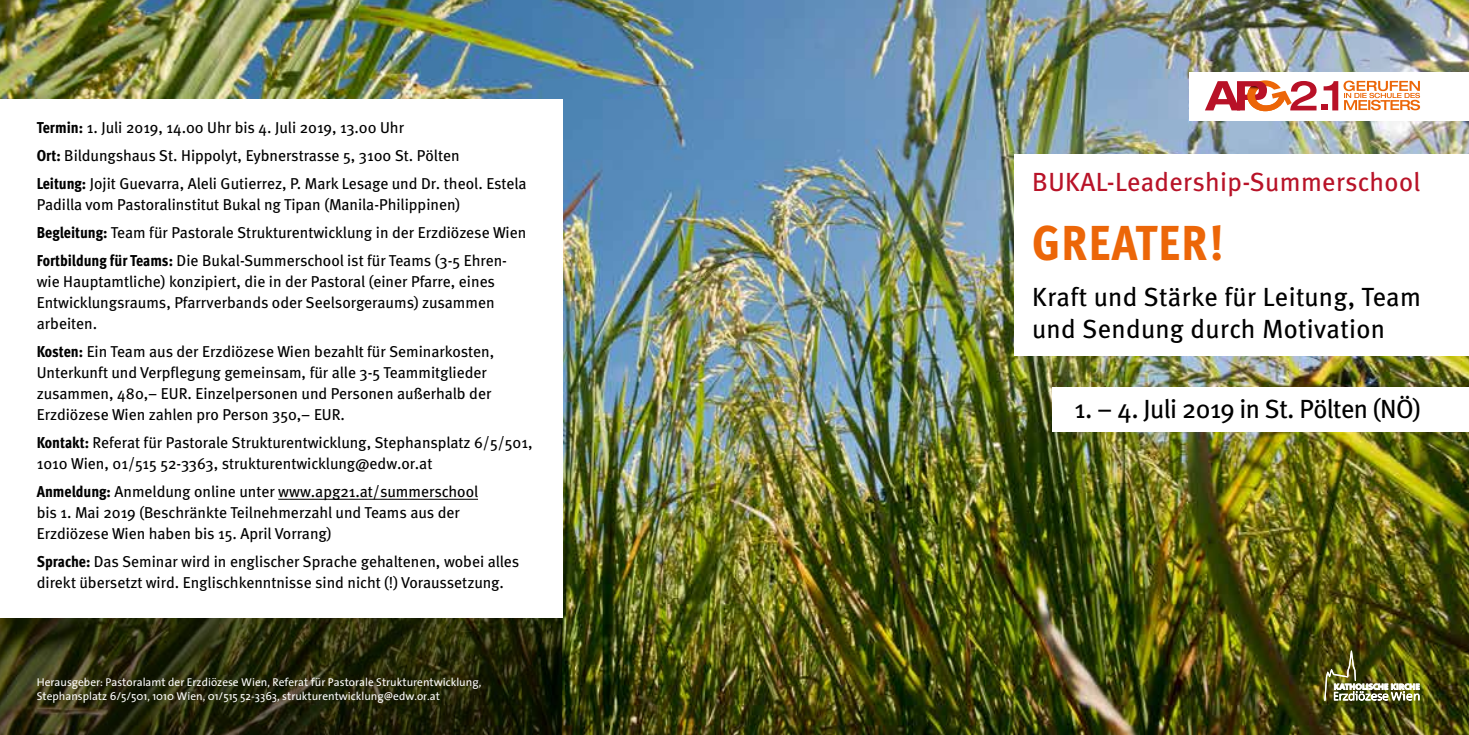
<style>
.page{position:relative;width:1469px;height:735px;background:#fff}
.page>*{position:absolute;margin:0;border:0;box-sizing:border-box;transform-origin:0 0}
.t1{font:800 49px "Meta Cond";letter-spacing:.03em;color:#ec6608}
.t2{font:26.25px/31.5px "Meta";letter-spacing:.01em;color:#000}
.t3{font:26.25px "Meta";letter-spacing:.015em;color:#b81328}
.t4{font:26.25px "Meta";letter-spacing:-.02em;color:#000}
.t5{font:15.75px/21px "Meta";color:#000}
.t6{font:11.38px/13.7px "The Sans";color:#fff}
.s1{font-family:"Meta Cond";font-weight:800}
</style>
<div class="page">
<img style="left:0;top:0;width:1468px;height:734px">
<svg style="left:0;top:618px;width:562px;height:116px"></svg>
<div style="left:1014px;top:154px;width:454px;height:201px;background:#fff"></div>
<div style="left:1052px;top:387px;width:416px;height:45px;background:#fff"></div>
<div style="left:1189px;top:72px;width:279px;height:49px;background:#fff"></div>
<svg style="left:1205px;top:80px;width:214px;height:31px"></svg>
<div style="left:0;top:99px;width:562px;height:519px;background:#fff"></div>
<hr style="left:278px;top:498px;width:200px;height:1px;background:#000">
<img style="left:1324px;top:650px;width:95px;height:51px">
<p class="t5" style="left:37px;top:113px;width:491px;line-height:28px"><span class="s1">Termin:</span> 1. Juli 2019, 14.00 Uhr bis 4. Juli 2019, 13.00 Uhr<br><span class="s1">Ort:</span> Bildungshaus St. Hippolyt, Eybnerstrasse 5, 3100 St. Pölten<br><span class="s1">Leitung:</span> Jojit Guevarra, Aleli Gutierrez, P. Mark Lesage und Dr. theol. Estela</p>
<p class="t5" style="left:37px;top:190px;width:491px;line-height:28px">Padilla vom Pastoralinstitut Bukal ng Tipan (Manila-Philippinen)<br><span class="s1">Begleitung:</span> Team für Pastorale Strukturentwicklung in der Erzdiözese Wien<br><span class="s1">Fortbildung für Teams:</span> Die Bukal-Summerschool ist für Teams (3-5 Ehren-</p>
<p class="t5" style="left:37px;top:270px;width:460px;text-align:justify">wie Hauptamtliche) konzipiert, die in der Pastoral (einer Pfarre, eines Entwicklungsraums, Pfarrverbands oder Seelsorgeraums) zusammen arbeiten.</p>
<p class="t5" style="left:37px;top:340px;width:459px"><span class="s1">Kosten:</span> Ein Team aus der Erzdiözese Wien bezahlt für Seminarkosten, Unterkunft und Verpflegung gemeinsam, für alle 3-5 Teammitglieder zusammen, 480,– EUR. Einzelpersonen und Personen außerhalb der Erzdiözese Wien zahlen pro Person 350,– EUR.</p>
<p class="t5" style="left:37px;top:431px;width:497px"><span class="s1">Kontakt:</span> Referat für Pastorale Strukturentwicklung, Stephansplatz 6/5/501,<br>1010 Wien, 01/515 52-3363, strukturentwicklung@edw.or.at</p>
<p class="t5" style="left:37px;top:480px;width:443px"><span class="s1">Anmeldung:</span> Anmeldung online unter www.apg21.at/summerschool bis 1. Mai 2019 (Beschränkte Teilnehmerzahl und Teams aus der<br>Erzdiözese Wien haben bis 15. April Vorrang)</p>
<p class="t5" style="left:37px;top:550px;width:484px"><span class="s1">Sprache:</span> Das Seminar wird in englischer Sprache gehaltenen, wobei alles direkt übersetzt wird. Englischkenntnisse sind nicht (!) Voraussetzung.</p>
<p class="t6" style="left:37px;top:675px;width:446px">Herausgeber: Pastoralamt der Erzdiözese Wien, Referat für Pastorale Strukturentwicklung,<br>Stephansplatz 6/5/501, 1010 Wien, 01/515 52-3363, strukturentwicklung@edw.or.at</p>
<h2 class="t3" style="left:1032px;top:166px;width:389px">BUKAL-Leadership-Summerschool</h2>
<h1 class="t1" style="left:1032px;top:213px;width:193px">GREATER!</h1>
<h2 class="t2" style="left:1032px;top:281px;width:390px">Kraft und Stärke für Leitung, Team und Sendung durch Motivation</h2>
<h2 class="t4" style="left:1074px;top:393px;width:348px">1. – 4. Juli 2019 in St. Pölten (NÖ)</h2>
</div>
